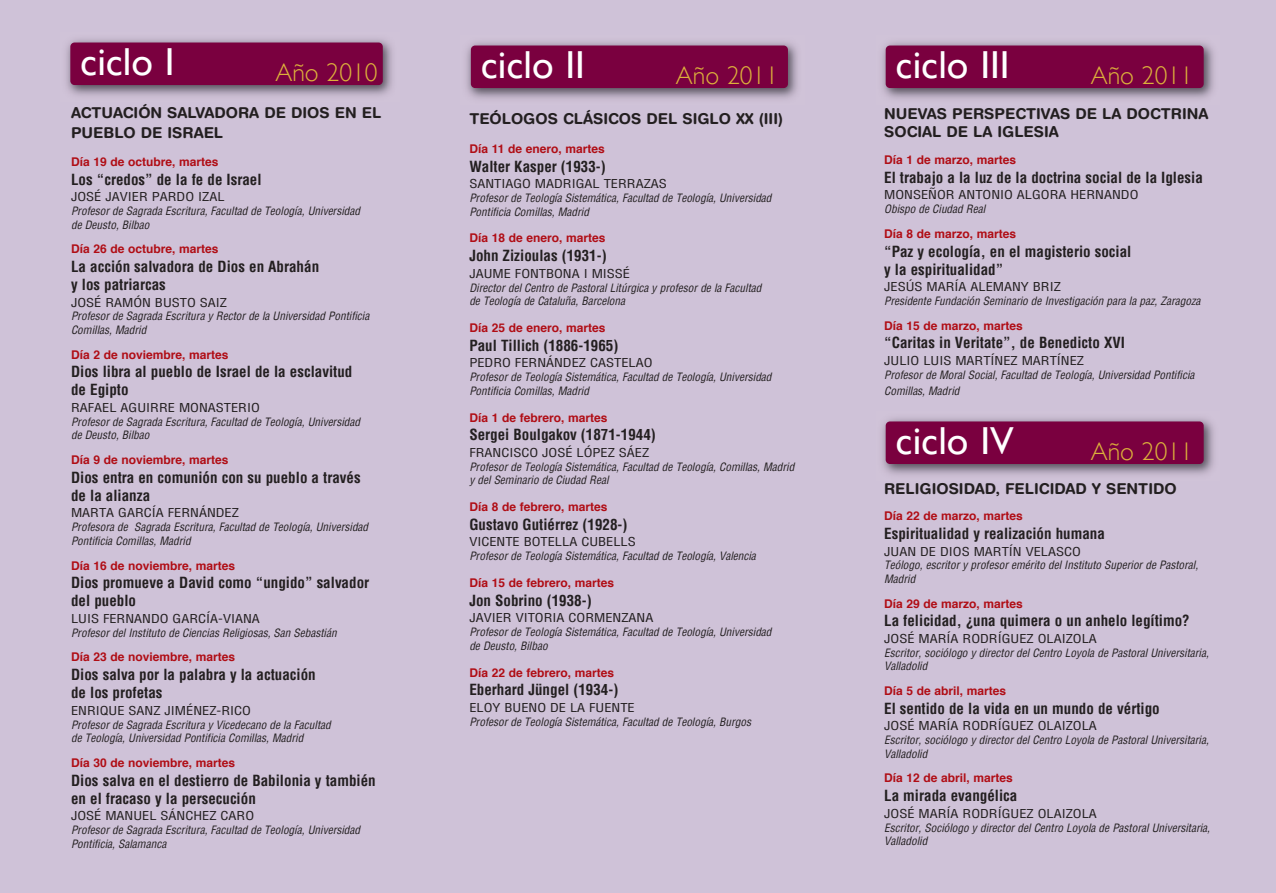
<style>
.page{position:relative;width:1276px;height:893px;background:#cfc2d8}
.page>*{position:absolute;margin:0;border:0;box-sizing:border-box;transform-origin:0 0}
.t1{font:39px "Gill Sans";color:#fff}
.t2{font:300 25.5px "Gill Sans";color:#dcb13b}
.t3{font:700 condensed 15px/18px "Helvetica";color:#231f20}
.t4{font:700 15px/20.2px "Helvetica Rounded";color:#231f20}
.t5{font:condensed 12px "Helvetica";color:#231f20;scale:1.2 1}
.t6{font:700 12px "Helvetica";color:#b00d15}
.t7{font:italic condensed 11.25px/13.5px "Helvetica";color:#231f20}
</style>
<div class="page">
<img style="left:66px;top:39px;width:326px;height:57px">
<div style="left:70px;top:43px;width:313px;height:42px;background:#7a003f;border-radius:4px"></div>
<img style="left:466px;top:42px;width:332px;height:57px">
<div style="left:471px;top:46px;width:317px;height:42px;background:#7a003f;border-radius:4px"></div>
<img style="left:882px;top:418px;width:332px;height:57px">
<div style="left:885px;top:421px;width:318px;height:43px;background:#7a003f;border-radius:4px"></div>
<img style="left:882px;top:42px;width:332px;height:57px">
<div style="left:885px;top:46px;width:318px;height:42px;background:#7a003f;border-radius:4px"></div>
<h1 class="t1" style="left:80px;top:39px;width:96px">ciclo I</h1>
<h2 class="t2" style="left:275px;top:58px;width:104px">Año 2010</h2>
<h1 class="t1" style="left:481px;top:42px;width:106px">ciclo II</h1>
<h2 class="t2" style="left:676px;top:61px;width:104px">Año 2011</h2>
<h1 class="t1" style="left:895px;top:42px;width:115px">ciclo III</h1>
<h2 class="t2" style="left:1090px;top:61px;width:104px">Año 2011</h2>
<h3 class="t4" style="left:71px;top:104px;width:312px">ACTUACIÓN SALVADORA DE DIOS EN EL<br>PUEBLO DE ISRAEL</h3>
<p class="t6" style="left:71px;top:157px;width:149px">Día 19 de octubre, martes</p>
<h3 class="t3" style="left:71px;top:170px;width:192px">Los “credos” de la fe de Israel</h3>
<p class="t5" style="left:71px;top:189px;width:129px">JOSÉ JAVIER PARDO IZAL</p>
<p class="t7" style="left:71px;top:204px;width:291px">Profesor de Sagrada Escritura, Facultad de Teología, Universidad de Deusto, Bilbao</p>
<p class="t6" style="left:71px;top:244px;width:149px">Día 26 de octubre, martes</p>
<h3 class="t3" style="left:71px;top:257px;width:250px">La acción salvadora de Dios en Abrahán y los patriarcas</h3>
<p class="t5" style="left:71px;top:294px;width:131px">JOSÉ RAMÓN BUSTO SAIZ</p>
<p class="t7" style="left:71px;top:309px;width:300px">Profesor de Sagrada Escritura y Rector de la Universidad Pontificia<br>Comillas, Madrid</p>
<p class="t6" style="left:71px;top:349px;width:159px">Día 2 de noviembre, martes</p>
<h3 class="t3" style="left:71px;top:363px;width:283px">Dios libra al pueblo de Israel de la esclavitud de Egipto</h3>
<p class="t5" style="left:71px;top:400px;width:159px">RAFAEL AGUIRRE MONASTERIO</p>
<p class="t7" style="left:71px;top:415px;width:291px">Profesor de Sagrada Escritura, Facultad de Teología, Universidad de Deusto, Bilbao</p>
<p class="t6" style="left:71px;top:455px;width:159px">Día 9 de noviembre, martes</p>
<h3 class="t3" style="left:71px;top:468px;width:291px">Dios entra en comunión con su pueblo a través de la alianza</h3>
<p class="t5" style="left:71px;top:505px;width:141px">MARTA GARCÍA FERNÁNDEZ</p>
<p class="t7" style="left:71px;top:520px;width:299px">Profesora de Sagrada Escritura, Facultad de Teología, Universidad<br>Pontificia Comillas, Madrid</p>
<p class="t6" style="left:71px;top:560px;width:166px">Día 16 de noviembre, martes</p>
<h3 class="t3" style="left:71px;top:573px;width:300px">Dios promueve a David como “ungido” salvador del pueblo</h3>
<p class="t5" style="left:71px;top:611px;width:159px">LUIS FERNANDO GARCÍA-VIANA</p>
<p class="t7" style="left:71px;top:626px;width:267px">Profesor del Instituto de Ciencias Religiosas, San Sebastián</p>
<p class="t6" style="left:71px;top:652px;width:166px">Día 23 de noviembre, martes</p>
<h3 class="t3" style="left:71px;top:665px;width:246px">Dios salva por la palabra y la actuación de los profetas</h3>
<p class="t5" style="left:71px;top:703px;width:151px">ENRIQUE SANZ JIMÉNEZ-RICO</p>
<p class="t7" style="left:71px;top:718px;width:261px">Profesor de Sagrada Escritura y Vicedecano de la Facultad de Teología, Universidad Pontificia Comillas, Madrid</p>
<p class="t6" style="left:71px;top:758px;width:166px">Día 30 de noviembre, martes</p>
<h3 class="t3" style="left:71px;top:771px;width:306px">Dios salva en el destierro de Babilonia y también en el fracaso y la persecución</h3>
<p class="t5" style="left:71px;top:808px;width:154px">JOSÉ MANUEL SÁNCHEZ CARO</p>
<p class="t7" style="left:71px;top:823px;width:291px">Profesor de Sagrada Escritura, Facultad de Teología, Universidad<br>Pontificia, Salamanca</p>
<h3 class="t4" style="left:469px;top:110px;width:315px">TEÓLOGOS CLÁSICOS DEL SIGLO XX (III)</h3>
<p class="t6" style="left:469px;top:144px;width:137px">Día 11 de enero, martes</p>
<h3 class="t3" style="left:469px;top:157px;width:138px">Walter Kasper (1933-)</h3>
<p class="t5" style="left:469px;top:176px;width:166px">SANTIAGO MADRIGAL TERRAZAS</p>
<p class="t7" style="left:469px;top:191px;width:304px">Profesor de Teología Sistemática, Facultad de Teología, Universidad<br>Pontificia Comillas, Madrid</p>
<p class="t6" style="left:469px;top:233px;width:138px">Día 18 de enero, martes</p>
<h3 class="t3" style="left:469px;top:246px;width:139px">John Zizioulas (1931-)</h3>
<p class="t5" style="left:469px;top:266px;width:135px">JAUME FONTBONA I MISSÉ</p>
<p class="t7" style="left:469px;top:281px;width:294px">Director del Centro de Pastoral Litúrgica y profesor de la Facultad de Teología de Cataluña, Barcelona</p>
<p class="t6" style="left:469px;top:323px;width:138px">Día 25 de enero, martes</p>
<h3 class="t3" style="left:469px;top:336px;width:151px">Paul Tillich (1886-1965)</h3>
<p class="t5" style="left:469px;top:355px;width:154px">PEDRO FERNÁNDEZ CASTELAO</p>
<p class="t7" style="left:469px;top:370px;width:304px">Profesor de Teología Sistemática, Facultad de Teología, Universidad<br>Pontificia Comillas, Madrid</p>
<p class="t6" style="left:469px;top:412px;width:140px">Día 1 de febrero, martes</p>
<h3 class="t3" style="left:469px;top:425px;width:188px">Sergei Boulgakov (1871-1944)</h3>
<p class="t5" style="left:469px;top:445px;width:151px">FRANCISCO JOSÉ LÓPEZ SÁEZ</p>
<p class="t7" style="left:469px;top:460px;width:326px">Profesor de Teología Sistemática, Facultad de Teología, Comillas, Madrid y del Seminario de Ciudad Real</p>
<p class="t6" style="left:469px;top:502px;width:140px">Día 8 de febrero, martes</p>
<h3 class="t3" style="left:469px;top:515px;width:160px">Gustavo Gutiérrez (1928-)</h3>
<p class="t5" style="left:469px;top:534px;width:140px">VICENTE BOTELLA CUBELLS</p>
<p class="t7" style="left:469px;top:549px;width:288px">Profesor de Teología Sistemática, Facultad de Teología, Valencia</p>
<p class="t6" style="left:469px;top:578px;width:146px">Día 15 de febrero, martes</p>
<h3 class="t3" style="left:469px;top:591px;width:124px">Jon Sobrino (1938-)</h3>
<p class="t5" style="left:469px;top:610px;width:155px">JAVIER VITORIA CORMENZANA</p>
<p class="t7" style="left:469px;top:625px;width:304px">Profesor de Teología Sistemática, Facultad de Teología, Universidad de Deusto, Bilbao</p>
<p class="t6" style="left:469px;top:667px;width:146px">Día 22 de febrero, martes</p>
<h3 class="t3" style="left:469px;top:680px;width:151px">Eberhard Jüngel (1934-)</h3>
<p class="t5" style="left:469px;top:700px;width:139px">ELOY BUENO DE LA FUENTE</p>
<p class="t7" style="left:469px;top:715px;width:283px">Profesor de Teología Sistemática, Facultad de Teología, Burgos</p>
<h3 class="t4" style="left:884px;top:106px;width:326px;line-height:18px">NUEVAS PERSPECTIVAS DE LA DOCTRINA<br>SOCIAL DE LA IGLESIA</h3>
<p class="t6" style="left:884px;top:155px;width:134px">Día 1 de marzo, martes</p>
<h3 class="t3" style="left:884px;top:168px;width:320px">El trabajo a la luz de la doctrina social de la Iglesia</h3>
<p class="t5" style="left:884px;top:187px;width:213px">MONSEÑOR ANTONIO ALGORA HERNANDO</p>
<p class="t7" style="left:884px;top:202px;width:103px">Obispo de Ciudad Real</p>
<p class="t6" style="left:884px;top:229px;width:134px">Día 8 de marzo, martes</p>
<h3 class="t3" style="left:884px;top:242px;width:249px">“Paz y ecología, en el magisterio social y la espiritualidad”</h3>
<p class="t5" style="left:884px;top:279px;width:149px">JESÚS MARÍA ALEMANY BRIZ</p>
<p class="t7" style="left:884px;top:294px;width:318px">Presidente Fundación Seminario de Investigación para la paz, Zaragoza</p>
<p class="t6" style="left:884px;top:320px;width:140px">Día 15 de marzo, martes</p>
<h3 class="t3" style="left:884px;top:334px;width:242px">“Caritas in Veritate”, de Benedicto XVI</h3>
<p class="t5" style="left:884px;top:353px;width:168px">JULIO LUIS MARTÍNEZ MARTÍNEZ</p>
<p class="t7" style="left:884px;top:366px;width:312px;line-height:16.4px">Profesor de Moral Social, Facultad de Teología, Universidad Pontificia<br>Comillas, Madrid</p>
<h1 class="t1" style="left:895px;top:418px;width:120px">ciclo IV</h1>
<h2 class="t2" style="left:1090px;top:436px;width:104px">Año 2011</h2>
<h3 class="t4" style="left:884px;top:479px;width:294px">RELIGIOSIDAD, FELICIDAD Y SENTIDO</h3>
<p class="t6" style="left:884px;top:511px;width:140px">Día 22 de marzo, martes</p>
<h3 class="t3" style="left:884px;top:524px;width:222px">Espiritualidad y realización humana</h3>
<p class="t5" style="left:884px;top:543px;width:165px">JUAN DE DIOS MARTÍN VELASCO</p>
<p class="t7" style="left:884px;top:558px;width:315px">Teólogo, escritor y profesor emérito del Instituto Superior de Pastoral,<br>Madrid</p>
<p class="t6" style="left:884px;top:598px;width:140px">Día 29 de marzo, martes</p>
<h3 class="t3" style="left:884px;top:611px;width:307px">La felicidad, ¿una quimera o un anhelo legítimo?</h3>
<p class="t5" style="left:884px;top:631px;width:179px">JOSÉ MARÍA RODRÍGUEZ OLAIZOLA</p>
<p class="t7" style="left:884px;top:646px;width:326px">Escritor, sociólogo y director del Centro Loyola de Pastoral Universitaria,<br>Valladolid</p>
<p class="t6" style="left:884px;top:686px;width:124px">Día 5 de abril, martes</p>
<h3 class="t3" style="left:884px;top:699px;width:277px">El sentido de la vida en un mundo de vértigo</h3>
<p class="t5" style="left:884px;top:718px;width:179px">JOSÉ MARÍA RODRÍGUEZ OLAIZOLA</p>
<p class="t7" style="left:884px;top:733px;width:326px">Escritor, sociólogo y director del Centro Loyola de Pastoral Universitaria,<br>Valladolid</p>
<p class="t6" style="left:884px;top:773px;width:130px">Día 12 de abril, martes</p>
<h3 class="t3" style="left:884px;top:786px;width:135px">La mirada evangélica</h3>
<p class="t5" style="left:884px;top:806px;width:179px">JOSÉ MARÍA RODRÍGUEZ OLAIZOLA</p>
<p class="t7" style="left:884px;top:820px;width:327px">Escritor, Sociólogo y director del Centro Loyola de Pastoral Universitaria,<br>Valladolid</p>
</div>
